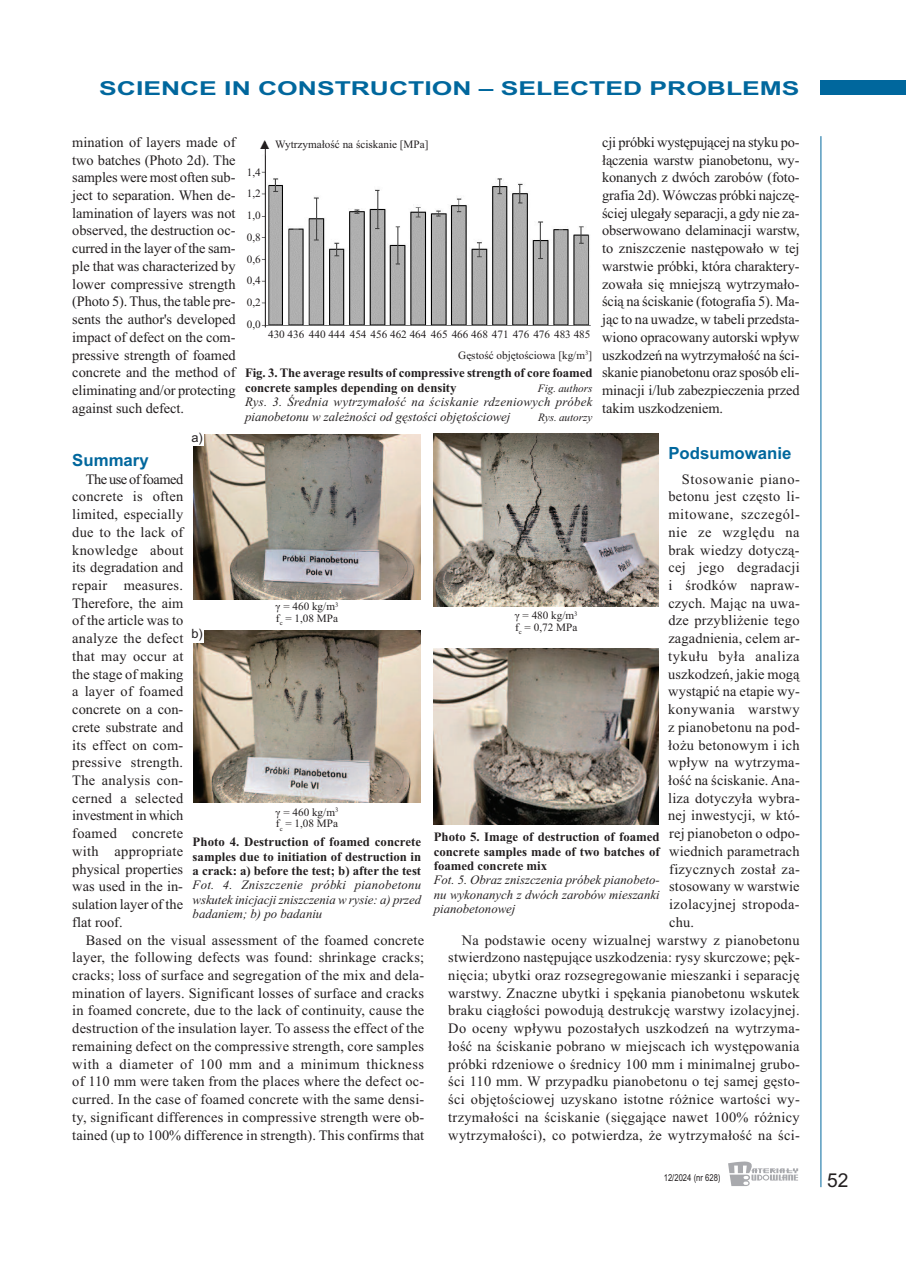
<style>
.page{position:relative;width:906px;height:1268px;background:#fff}
.page>*{position:absolute;margin:0;border:0;box-sizing:border-box;transform-origin:0 0}
.t1{font:700 19.2px "Arial";color:#00679d;scale:1.38 1}
.t2{font:19.2px "Arial";color:#231f20}
.t3{font:700 16.8px "Arial";color:#00679d}
.t4{font:14.4px/17.7px "Times New Roman";letter-spacing:.02em;color:#231f20;text-align:justify}
.t5{font:14.4px "Times New Roman";letter-spacing:.04em;color:#231f20}
.t6{font:700 12.75px/14.4px "Times New Roman";color:#231f20;text-align:justify}
.t7{font:italic 12.75px/14.4px "Times New Roman";color:#231f20;text-align:justify}
.t8{font:12.75px "Arial";color:#231f20}
.t9{font:11.25px/21.8px "Times New Roman";color:#231f20}
.t10{font:italic 11.25px "Times New Roman";color:#231f20}
.t11{font:9.6px "Arial";color:#231f20;scale:.8 1}
</style>
<div class="page">
<div style="left:821px;top:81px;width:85px;height:14px;background:#00679d"></div>
<hr style="left:820px;top:136px;width:1px;height:1050px;background:#00679d">
<svg style="left:728px;top:1161px;width:70px;height:24px"></svg>
<img style="left:434px;top:434px;width:225px;height:172px">
<img style="left:434px;top:648px;width:224px;height:176px">
<img style="left:261px;top:154px;width:330px;height:174px">
<hr style="left:265px;top:142px;width:1px;height:185px;background:#231f20">
<div style="left:193px;top:434px;width:227px;height:197px;background:linear-gradient(to right,#fff,#fff)"></div>
<img style="left:193px;top:434px;width:227px;height:165px">
<div style="left:193px;top:602px;width:228px;height:25px;background:#fff"></div>
<svg style="left:193px;top:802px;width:227px;height:1px"></svg>
<img style="left:193px;top:630px;width:227px;height:172px">
<div style="left:191px;top:432px;width:12px;height:13px;background:#fff"></div>
<div style="left:191px;top:629px;width:12px;height:13px;background:#fff"></div>
<h1 class="t1" style="left:99px;top:77px;width:509px">SCIENCE IN CONSTRUCTION – SELECTED PROBLEMS</h1>
<p class="t4" style="left:602px;top:133px;width:199px">cji próbki występującej na styku po&shy;łączenia warstw pianobetonu, wy&shy;konanych z dwóch zarobów (foto&shy;grafia 2d). Wówczas próbki najczę&shy;ściej ulegały separacji, a gdy nie za&shy;obserwowano delaminacji warstw, to zniszczenie następowało w tej warstwie próbki, która charaktery&shy;zowała się mniejszą wytrzymało&shy;ścią na ściskanie (fotografia 5). Ma&shy;jąc to na uwadze, w tabeli przedsta&shy;wiono opracowany autorski wpływ uszkodzeń na wytrzymałość na ści&shy;skanie pianobetonu oraz sposób eli&shy;minacji i/lub zabezpieczenia przed takim uszkodzeniem.</p>
<p class="t3" style="left:668px;top:443px;width:125px">Podsumowanie</p>
<p class="t5" style="left:682px;top:470px;width:119px">Stosowanie piano-</p>
<p class="t4" style="left:668px;top:487px;width:133px">betonu jest często li-</p>
<p class="t5" style="left:668px;top:505px;width:133px">mitowane, szczegól-</p>
<p class="t5" style="left:668px;top:523px;width:133px">nie ze względu na</p>
<p class="t4" style="left:668px;top:540px;width:133px">brak wiedzy dotyczą-</p>
<p class="t4" style="left:668px;top:558px;width:133px">cej jego degradacji</p>
<p class="t4" style="left:668px;top:576px;width:133px">i środków napraw-</p>
<p class="t4" style="left:668px;top:593px;width:133px">czych. Mając na uwa-</p>
<p class="t4" style="left:668px;top:611px;width:133px">dze przybliżenie tego</p>
<p class="t4" style="left:668px;top:629px;width:133px">zagadnienia, celem ar-</p>
<p class="t5" style="left:668px;top:647px;width:133px">tykułu była analiza</p>
<p class="t4" style="left:668px;top:664px;width:133px">uszkodzeń, jakie mogą</p>
<p class="t4" style="left:668px;top:682px;width:133px">wystąpić na etapie wy-</p>
<p class="t4" style="left:668px;top:700px;width:133px">konywania warstwy</p>
<p class="t4" style="left:668px;top:717px;width:133px">z pianobetonu na pod-</p>
<p class="t4" style="left:668px;top:735px;width:133px">łożu betonowym i ich</p>
<p class="t4" style="left:668px;top:753px;width:133px">wpływ na wytrzyma-</p>
<p class="t4" style="left:668px;top:771px;width:133px">łość na ściskanie. Ana-</p>
<p class="t4" style="left:668px;top:788px;width:133px">liza dotyczyła wybra-</p>
<p class="t4" style="left:668px;top:806px;width:133px">nej inwestycji, w któ-</p>
<p class="t4" style="left:669px;top:824px;width:132px">rej pianobeton o odpo-</p>
<p class="t4" style="left:669px;top:841px;width:132px">wiednich parametrach</p>
<p class="t4" style="left:669px;top:859px;width:132px">fizycznych został za-</p>
<p class="t4" style="left:669px;top:877px;width:132px">stosowany w warstwie</p>
<p class="t4" style="left:669px;top:895px;width:132px">izolacyjnej stropoda-</p>
<p class="t4" style="left:669px;top:912px;width:26px">chu.</p>
<p class="t4" style="left:462px;top:930px;width:339px">Na podstawie oceny wizualnej warstwy z pianobetonu</p>
<p class="t4" style="left:448px;top:948px;width:353px">stwierdzono następujące uszkodzenia: rysy skurczowe; pęk-</p>
<p class="t4" style="left:448px;top:965px;width:353px">nięcia; ubytki oraz rozsegregowanie mieszanki i separację</p>
<p class="t4" style="left:448px;top:983px;width:353px">warstwy. Znaczne ubytki i spękania pianobetonu wskutek</p>
<p class="t4" style="left:448px;top:1001px;width:353px">braku ciągłości powodują destrukcję warstwy izolacyjnej.</p>
<p class="t4" style="left:448px;top:1019px;width:353px">Do oceny wpływu pozostałych uszkodzeń na wytrzyma-</p>
<p class="t4" style="left:448px;top:1036px;width:353px">łość na ściskanie pobrano w miejscach ich występowania</p>
<p class="t4" style="left:448px;top:1054px;width:353px">próbki rdzeniowe o średnicy 100 mm i minimalnej grubo-</p>
<p class="t4" style="left:448px;top:1072px;width:353px">ści 110 mm. W przypadku pianobetonu o tej samej gęsto-</p>
<p class="t4" style="left:448px;top:1089px;width:353px">ści objętościowej uzyskano istotne różnice wartości wy-</p>
<p class="t4" style="left:448px;top:1107px;width:353px">trzymałości na ściskanie (sięgające nawet 100% różnicy</p>
<p class="t4" style="left:448px;top:1125px;width:353px">wytrzymałości), co potwierdza, że wytrzymałość na ści-</p>
<p class="t4" style="left:72px;top:133px;width:165px">mination of layers made of two batches (Photo 2d). The samples were most often sub&shy;ject to separation. When de&shy;lamination of layers was not observed, the destruction oc&shy;curred in the layer of the sam&shy;ple that was characterized by lower compressive strength (Photo 5). Thus, the table pre&shy;sents the author's developed impact of defect on the com&shy;pressive strength of foamed concrete and the method of eliminating and/or protecting against such defect.</p>
<p class="t3" style="left:72px;top:450px;width:78px">Summary</p>
<p class="t4" style="left:72px;top:469px;width:113px;text-indent:14px">The use of foamed concrete is often limited, especially due to the lack of knowledge about its degradation and repair measures.<br>Therefore, the aim of the article was to analyze the defect that may occur at the stage of making a layer of foamed concrete on a con&shy;crete substrate and its effect on com&shy;pressive strength.<br>The analysis con&shy;cerned a selected investment in which foamed concrete with appropriate physical properties was used in the in&shy;sulation layer of the flat roof.</p>
<p class="t4" style="left:72px;top:930px;width:353px;text-indent:14px">Based on the visual assessment of the foamed concrete layer, the following defects was found: shrinkage cracks; cracks; loss of surface and segregation of the mix and dela&shy;mination of layers. Significant losses of surface and cracks in foamed concrete, due to the lack of continuity, cause the destruction of the insulation layer. To assess the effect of the remaining defect on the compressive strength, core samples with a diameter of 100 mm and a minimum thickness of 110 mm were taken from the places where the defect oc&shy;curred. In the case of foamed concrete with the same densi&shy;ty, significant differences in compressive strength were ob&shy;tained (up to 100% difference in strength). This confirms that</p>
<p class="t9" style="left:275px;top:133px;width:155px">Wytrzymałość na ściskanie [MPa]</p>
<p class="t8" style="left:258px;top:137px;width:14px">▲</p>
<p class="t9" style="left:247px;top:161px;width:15px;text-align:justify">1,4<br>1,2<br>1,0<br>0,8<br>0,6<br>0,4<br>0,2<br>0,0</p>
<p class="t9" style="left:268px;top:324px;width:326px;line-height:20.2px;text-align:right">430 436 440 444 454 456 462 464 465 466 468 471 476 476 483 485<br>Gęstość objętościowa [kg/m<sup>3</sup>]</p>
<p class="t6" style="left:245px;top:365px;width:349px">Fig. 3. The average results of compressive strength of core foamed concrete samples depending on density</p>
<p class="t10" style="left:538px;top:381px;width:56px">Fig. authors</p>
<p class="t7" style="left:245px;top:394px;width:349px">Rys. 3. Średnia wytrzymałość na ściskanie rdzeniowych próbek pianobetonu w zależności od gęstości objętościowej</p>
<p class="t10" style="left:538px;top:410px;width:56px">Rys. autorzy</p>
<p class="t8" style="left:191px;top:430px;width:13px">a)</p>
<p class="t9" style="left:276px;top:600px;width:64px;line-height:11.2px">γ = 460 kg/m<sup>3 </sup>f<sub>c</sub> = 1,08 MPa</p>
<p class="t9" style="left:515px;top:609px;width:64px;line-height:11.2px">γ = 480 kg/m<sup>3 </sup>f<sub>c</sub> = 0,72 MPa</p>
<p class="t8" style="left:191px;top:626px;width:13px">b)</p>
<p class="t9" style="left:276px;top:806px;width:64px;line-height:11.2px">γ = 460 kg/m<sup>3 </sup>f<sub>c</sub> = 1,08 MPa</p>
<p class="t6" style="left:434px;top:829px;width:227px">Photo 5. Image of destruction of foamed concrete samples made of two batches of foamed concrete mix</p>
<p class="t7" style="left:434px;top:872px;width:227px">Fot. 5. Obraz zniszczenia próbek pianobeto&shy;nu wykonanych z dwóch zarobów mieszanki pianobetonowej</p>
<p class="t6" style="left:193px;top:834px;width:230px">Photo 4. Destruction of foamed concrete samples due to initiation of destruction in a crack: a) before the test; b) after the test</p>
<p class="t7" style="left:193px;top:877px;width:230px">Fot. 4. Zniszczenie próbki pianobetonu wskutek inicjacji zniszczenia w rysie: a) przed badaniem; b) po badaniu</p>
<p class="t11" style="left:664px;top:1171px;width:72px">12/2024 (nr 628)</p>
<h1 class="t2" style="left:827px;top:1168px;width:23px">52</h1>
</div>
